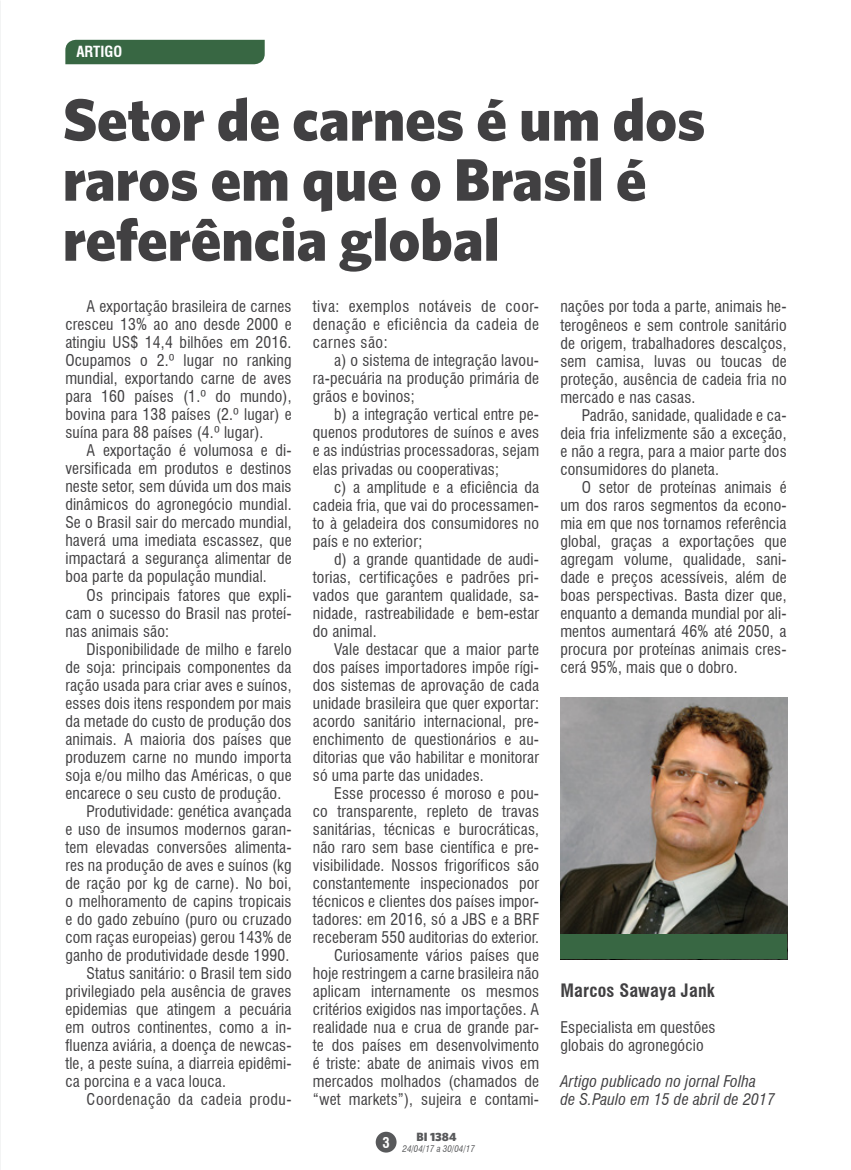
<style>
.page{position:relative;width:851px;height:1170px;background:#fff}
.page>*{position:absolute;margin:0;border:0;box-sizing:border-box;transform-origin:0 0}
.t1{font:900 60px/60px "Whitney HTF";color:#414042}
.t2{font:700 condensed 18px "Swiss 721 BT";letter-spacing:.01em;color:#414042}
.t3{font:condensed 15.75px/18px "Swiss 721 BT";letter-spacing:.01em;color:#414042;text-align:justify}
.t4{font:italic condensed 15.75px/18px "Swiss 721 BT";letter-spacing:.01em;color:#414042}
.t5{font:condensed 15.75px "Swiss 721 BT";letter-spacing:.03em;color:#414042}
.t6{font:700 condensed 15px "Swiss 721 BT";color:#fff}
.t7{font:700 condensed 14.4px "Swiss 721 BT";color:#fff}
.t8{font:900 12px "Whitney HTF";color:#58595b}
.t9{font:italic condensed 9px "Swiss 721 BT";color:#58595b}
</style>
<div class="page">
<div style="left:375px;top:1131px;width:21px;height:21px;background:#58595b;border-radius:50%"></div>
<div style="left:65px;top:40px;width:200px;height:24px;background:#386743"></div>
<img style="left:560px;top:698px;width:227px;height:236px">
<div style="left:560px;top:934px;width:227px;height:25px;background:#386743"></div>
<p class="t6" style="left:76px;top:43px;width:47px">ARTIGO</p>
<h1 class="t1" style="left:63px;top:88px;width:644px">Setor de carnes é um dos raros em que o Brasil é referência global</h1>
<p class="t3" style="left:65px;top:297px;width:228px;text-indent:21px">A exportação brasileira de carnes cresceu 13% ao ano desde 2000 e atingiu US$ 14,4 bilhões em 2016.<br>Ocupamos o 2.º lugar no ranking mundial, exportando carne de aves para 160 países (1.º do mundo), bovina para 138 países (2.º lugar) e suína para 88 países (4.º lugar).</p>
<p class="t3" style="left:65px;top:441px;width:228px;text-indent:21px">A exportação é volumosa e di&shy;versificada em produtos e destinos neste setor, sem dúvida um dos mais dinâmicos do agronegócio mundial.<br>Se o Brasil sair do mercado mundial, haverá uma imediata escassez, que impactará a segurança alimentar de boa parte da população mundial.</p>
<p class="t3" style="left:65px;top:585px;width:228px;text-indent:21px">Os principais fatores que expli&shy;cam o sucesso do Brasil nas proteí&shy;nas animais são:</p>
<p class="t3" style="left:87px;top:639px;width:206px">Disponibilidade de milho e farelo</p>
<p class="t3" style="left:65px;top:657px;width:228px">de soja: principais componentes da</p>
<p class="t3" style="left:65px;top:675px;width:228px">ração usada para criar aves e suínos,</p>
<p class="t3" style="left:65px;top:693px;width:228px">esses dois itens respondem por mais</p>
<p class="t3" style="left:65px;top:711px;width:228px">da metade do custo de produção dos</p>
<p class="t3" style="left:65px;top:729px;width:228px">animais. A maioria dos países que</p>
<p class="t3" style="left:65px;top:747px;width:228px">produzem carne no mundo importa</p>
<p class="t3" style="left:65px;top:765px;width:228px">soja e/ou milho das Américas, o que</p>
<p class="t3" style="left:65px;top:783px;width:217px">encarece o seu custo de produção.</p>
<p class="t3" style="left:87px;top:801px;width:206px">Produtividade: genética avançada</p>
<p class="t3" style="left:65px;top:819px;width:228px">e uso de insumos modernos garan-</p>
<p class="t3" style="left:65px;top:837px;width:228px">tem elevadas conversões alimenta-</p>
<p class="t3" style="left:65px;top:855px;width:228px">res na produção de aves e suínos (kg</p>
<p class="t3" style="left:65px;top:873px;width:228px">de ração por kg de carne). No boi,</p>
<p class="t3" style="left:65px;top:891px;width:228px">o melhoramento de capins tropicais</p>
<p class="t3" style="left:65px;top:909px;width:228px">e do gado zebuíno (puro ou cruzado</p>
<p class="t3" style="left:65px;top:927px;width:228px">com raças europeias) gerou 143% de</p>
<p class="t3" style="left:65px;top:945px;width:225px">ganho de produtividade desde 1990.</p>
<p class="t3" style="left:87px;top:963px;width:206px">Status sanitário: o Brasil tem sido</p>
<p class="t3" style="left:65px;top:981px;width:228px">privilegiado pela ausência de graves</p>
<p class="t3" style="left:65px;top:999px;width:228px">epidemias que atingem a pecuária</p>
<p class="t3" style="left:65px;top:1017px;width:228px">em outros continentes, como a in-</p>
<p class="t3" style="left:65px;top:1035px;width:228px">fluenza aviária, a doença de newcas-</p>
<p class="t3" style="left:65px;top:1053px;width:228px">tle, a peste suína, a diarreia epidêmi-</p>
<p class="t3" style="left:65px;top:1071px;width:162px">ca porcina e a vaca louca.</p>
<p class="t5" style="left:87px;top:1089px;width:206px">Coordenação da cadeia produ-</p>
<p class="t3" style="left:313px;top:297px;width:228px">tiva: exemplos notáveis de coor&shy;denação e eficiência da cadeia de carnes são:</p>
<p class="t3" style="left:313px;top:351px;width:228px;text-indent:21px">a) o sistema de integração lavou&shy;ra-pecuária na produção primária de grãos e bovinos;</p>
<p class="t3" style="left:313px;top:405px;width:228px;text-indent:21px">b) a integração vertical entre pe&shy;quenos produtores de suínos e aves e as indústrias processadoras, sejam elas privadas ou cooperativas;</p>
<p class="t3" style="left:313px;top:478px;width:228px;text-indent:21px">c) a amplitude e a eficiência da cadeia fria, que vai do processamen&shy;to à geladeira dos consumidores no país e no exterior;</p>
<p class="t3" style="left:313px;top:550px;width:228px;text-indent:21px">d) a grande quantidade de audi&shy;torias, certificações e padrões pri&shy;vados que garantem qualidade, sa&shy;nidade, rastreabilidade e bem-estar do animal.</p>
<p class="t3" style="left:313px;top:640px;width:228px;text-indent:21px">Vale destacar que a maior parte dos países importadores impõe rígi&shy;dos sistemas de aprovação de cada unidade brasileira que quer exportar: acordo sanitário internacional, pre&shy;enchimento de questionários e au&shy;ditorias que vão habilitar e monitorar só uma parte das unidades.</p>
<p class="t3" style="left:313px;top:784px;width:228px;text-align:right">Esse processo é moroso e pou-<br>co transparente, repleto de travas sanitárias, técnicas e burocráticas, não raro sem base científica e pre&shy;visibilidade. Nossos frigoríficos são constantemente inspecionados por técnicos e clientes dos países impor&shy;tadores: em 2016, só a JBS e a BRF receberam 550 auditorias do exterior.<br>Curiosamente vários países que hoje restringem a carne brasileira não aplicam internamente os mesmos critérios exigidos nas importações. A realidade nua e crua de grande par&shy;te dos países em desenvolvimento é triste: abate de animais vivos em mercados molhados (chamados de “wet markets”), sujeira e contami-</p>
<p class="t7" style="left:382px;top:1133px;width:9px">3</p>
<p class="t8" style="left:416px;top:1128px;width:41px">BI 1384</p>
<p class="t9" style="left:402px;top:1143px;width:74px">24/04/17 a 30/04/17</p>
<p class="t3" style="left:560px;top:298px;width:228px">nações por toda a parte, animais he&shy;terogêneos e sem controle sanitário de origem, trabalhadores descalços, sem camisa, luvas ou toucas de proteção, ausência de cadeia fria no mercado e nas casas.</p>
<p class="t3" style="left:560px;top:406px;width:228px;text-indent:21px">Padrão, sanidade, qualidade e ca&shy;deia fria infelizmente são a exceção, e não a regra, para a maior parte dos consumidores do planeta.</p>
<p class="t3" style="left:560px;top:478px;width:228px;text-indent:21px">O setor de proteínas animais é um dos raros segmentos da econo&shy;mia em que nos tornamos referência global, graças a exportações que agregam volume, qualidade, sani&shy;dade e preços acessíveis, além de boas perspectivas. Basta dizer que, enquanto a demanda mundial por ali&shy;mentos aumentará 46% até 2050, a procura por proteínas animais cres&shy;cerá 95%, mais que o dobro.</p>
<p class="t2" style="left:560px;top:979px;width:156px">Marcos Sawaya Jank</p>
<p class="t3" style="left:560px;top:1017px;width:157px">Especialista em questões globais do agronegócio</p>
<p class="t4" style="left:560px;top:1071px;width:216px">Artigo publicado no jornal Folha de S.Paulo em 15 de abril de 2017</p>
</div>
